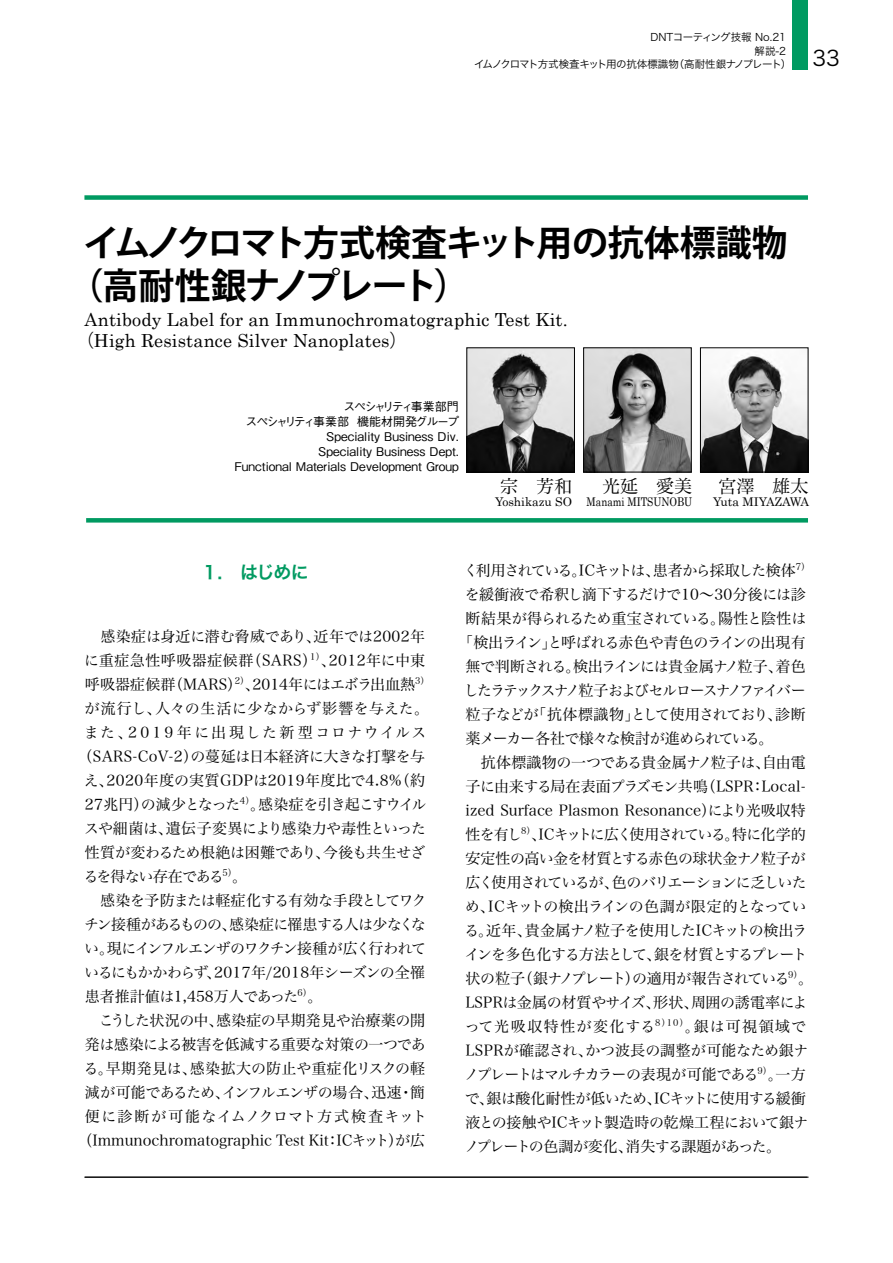
<style>
.page{position:relative;width:893px;height:1263px;background:#fff}
.page>*{position:absolute;margin:0;border:0;box-sizing:border-box;transform-origin:0 0}
.t1{font:700 36px/43.2px "Koz Go Pro";letter-spacing:-.05em;color:#000}
.t2{font:18px/21px "Century";letter-spacing:.01em;color:#000}
.t3{font:18px "Hira Min Pro W3";color:#000}
.t4{font:18px "Hira Kaku Pro W6";color:#009a61}
.t5{font:15px "Hira Min Pro N W3";letter-spacing:-.025em;color:#000}
.t6{font:15px "Hira Min Pro N W3";letter-spacing:-.045em;color:#000}
.t7{font:15px "Hira Min Pro N W3";color:#000}
.t8{font:15px "Hira Min Pro N W3";letter-spacing:.005em;color:#000}
.t9{font:15px "Hira Min Pro N W3";letter-spacing:-.055em;color:#000}
.t10{font:15px "Hira Min Pro N W3";letter-spacing:-.065em;color:#000}
.t11{font:15px "Hira Min Pro N W3";letter-spacing:.03em;color:#000}
.t12{font:15px "Hira Min Pro N W3";letter-spacing:.035em;color:#000}
.t13{font:15px "Hira Min Pro N W3";letter-spacing:-.1em;color:#000}
.t14{font:15px "Hira Min Pro N W3";letter-spacing:-.105em;color:#000}
.t15{font:15px "Hira Min Pro N W3";letter-spacing:-.07em;color:#000}
.t16{font:15px "Hira Min Pro N W3";letter-spacing:-.05em;color:#000}
.t17{font:15px "Hira Min Pro N W3";letter-spacing:-.13em;color:#000}
.t18{font:15px "Hira Min Pro N W3";letter-spacing:-.09em;color:#000}
.t19{font:15px "Hira Min Pro N W3";letter-spacing:-.085em;color:#000}
.t20{font:15px "Hira Min Pro N W3";letter-spacing:-.075em;color:#000}
.t21{font:15px "Hira Min Pro N W3";letter-spacing:.095em;color:#000}
.t22{font:15px "Hira Min Pro N W3";letter-spacing:-.06em;color:#000}
.t23{font:15px "Hira Min Pro N W3";letter-spacing:.025em;color:#000}
.t24{font:15px "Hira Min Pro W3";letter-spacing:-.065em;color:#000}
.t25{font:15px "Hira Min Pro N W3";letter-spacing:.13em;color:#000}
.t26{font:15px "Hira Min Pro N W3";letter-spacing:.075em;color:#000}
.t27{font:500 12px/15px "Gothic BBB Pro";color:#000;text-align:right}
.t28{font:12px "Century";color:#000}
.t29{font:12px "Century";color:#000;scale:.82 1}
.t30{font:10.5px "Hira Kaku Pro W3";letter-spacing:-.065em;color:#000}
.t31{font:10.5px "Hira Kaku Pro W3";letter-spacing:-.02em;color:#000}
.t32{font:10.5px "Hira Kaku Pro W3";letter-spacing:-.04em;color:#000}
.s1{font-family:"Koz Go Pro"}
.s2{font-family:"Hira Min Pro N W3"}
</style>
<div class="page">
<hr style="left:84px;top:1177px;width:723px;height:1px;background:#000">
<hr style="left:85px;top:1177px;width:724px;height:1px;background:#000">
<div style="left:792px;top:0;width:16px;height:70px;background:#009a61"></div>
<div style="left:84px;top:195px;width:724px;height:5px;background:#009a61"></div>
<div style="left:86px;top:518px;width:722px;height:5px;background:#009a61"></div>
<img style="left:702px;top:355px;width:104px;height:115px">
<div style="left:700px;top:348px;width:108px;height:124px;border:1px solid #000"></div>
<img style="left:585px;top:350px;width:104px;height:120px">
<div style="left:583px;top:348px;width:108px;height:124px;border:1px solid #000"></div>
<img style="left:469px;top:350px;width:104px;height:120px">
<div style="left:467px;top:348px;width:108px;height:124px;border:1px solid #000"></div>
<p class="t31" style="left:650px;top:28px;width:137px">DNTコーティング技報 No.21</p>
<p class="t32" style="left:754px;top:42px;width:33px">解説-2</p>
<p class="t30" style="left:474px;top:55px;width:319px">イムノクロマト方式検査キット用の抗体標識物（高耐性銀ナノプレート）</p>
<h1 class="t1" style="left:67px;top:224px;width:722px;text-indent:16px">イムノクロマト方式検査キット用の抗体標識物（高耐性銀ナノプレート）</h1>
<p class="t2" style="left:76px;top:308px;width:493px;text-indent:9px">Antibody Label for an Immunochromatographic Test Kit.<span class="s1">（</span>High Resistance Silver Nanoplates<span class="s1">）</span></p>
<p class="t27" style="left:198px;top:398px;width:262px">スペシャリティ事業部門<br>スペシャリティ事業部 機能材開発グループ<br>　　　Speciality Business Div.<br>　　　Speciality Business Dept.<br>　　　Functional Materials Development Group</p>
<p class="t3" style="left:500px;top:471px;width:73px">宗　芳和</p>
<p class="t28" style="left:495px;top:492px;width:78px">Yoshikazu SO</p>
<p class="t3" style="left:602px;top:471px;width:91px">光延　愛美</p>
<p class="t29" style="left:587px;top:492px;width:130px">Manami MITSUNOBU</p>
<p class="t3" style="left:718px;top:471px;width:91px">宮澤　雄太</p>
<p class="t28" style="left:713px;top:492px;width:97px">Yuta MIYAZAWA</p>
<p class="t4" style="left:201px;top:556px;width:109px">１.　はじめに</p>
<p class="t5" style="left:85px;top:623px;width:342px">　感染症は身近に潜む脅威であり、近年では2002年</p>
<p class="t12" style="left:84px;top:647px;width:342px">に重症急性呼吸器症候群（SARS）<sup>1）</sup>、2012年に中東</p>
<p class="t8" style="left:85px;top:671px;width:346px">呼吸器症候群（MARS）<sup>2）</sup>、2014年にはエボラ出血熱<sup>3）</sup></p>
<p class="t23" style="left:85px;top:695px;width:346px">が流行し、人々の生活に少なからず影響を与えた。</p>
<p class="t25" style="left:84px;top:719px;width:344px">また、2019年に出現した新型コロナウイルス</p>
<p class="t5" style="left:77px;top:743px;width:349px">（SARS-CoV-2）の蔓延は日本経済に大きな打撃を与</p>
<p class="t11" style="left:84px;top:767px;width:343px">え、2020年度の実質GDPは2019年度比で4.8%（約</p>
<p class="t15" style="left:85px;top:791px;width:343px">27兆円）の減少となった<sup>4）</sup>。感染症を引き起こすウイル</p>
<p class="t5" style="left:84px;top:815px;width:343px">スや細菌は、遺伝子変異により感染力や毒性といった</p>
<p class="t5" style="left:85px;top:839px;width:342px">性質が変わるため根絶は困難であり、今後も共生せざ</p>
<p class="t10" style="left:84px;top:863px;width:165px">るを得ない存在である<sup>5）</sup>。</p>
<p class="t5" style="left:85px;top:887px;width:343px">　感染を予防または軽症化する有効な手段としてワク</p>
<p class="t9" style="left:84px;top:911px;width:343px">チン接種があるものの、感染症に罹患する人は少なくな</p>
<p class="t18" style="left:84px;top:935px;width:343px">い。現にインフルエンザのワクチン接種が広く行われて</p>
<p class="t5" style="left:84px;top:959px;width:342px">いるにもかかわらず、2017年/2018年シーズンの全罹</p>
<p class="t7" style="left:85px;top:983px;width:239px">患者推計値は1,458万人であった<sup>6）</sup>。</p>
<p class="t5" style="left:85px;top:1007px;width:342px">　こうした状況の中、感染症の早期発見や治療薬の開</p>
<p class="t6" style="left:85px;top:1031px;width:342px">発は感染による被害を低減する重要な対策の一つであ</p>
<p class="t8" style="left:84px;top:1055px;width:343px">る。早期発見は、感染拡大の防止や重症化リスクの軽</p>
<p class="t6" style="left:85px;top:1079px;width:342px">減が可能であるため、インフルエンザの場合、迅速・簡</p>
<p class="t26" style="left:85px;top:1103px;width:343px">便に診断が可能なイムノクロマト方式検査キット</p>
<p class="t7" style="left:77px;top:1127px;width:349px">（Immunochromatographic Test Kit：ICキット）が広</p>
<p class="t13" style="left:463px;top:557px;width:348px">く利用されている。ICキットは、患者から採取した検体<sup>7）</sup></p>
<p class="t5" style="left:465px;top:581px;width:342px">を緩衝液で希釈し滴下するだけで10～30分後には診</p>
<p class="t22" style="left:466px;top:605px;width:342px">断結果が得られるため重宝されている。陽性と陰性は</p>
<p class="t6" style="left:458px;top:629px;width:349px">「検出ライン」と呼ばれる赤色や青色のラインの出現有</p>
<p class="t9" style="left:466px;top:653px;width:342px">無で判断される。検出ラインには貴金属ナノ粒子、着色</p>
<p class="t17" style="left:464px;top:677px;width:343px">したラテックスナノ粒子およびセルロースナノファイバー</p>
<p class="t5" style="left:466px;top:701px;width:342px">粒子などが「抗体標識物」として使用されており、診断</p>
<p class="t9" style="left:466px;top:725px;width:309px">薬メーカー各社で様々な検討が進められている。</p>
<p class="t5" style="left:466px;top:749px;width:342px">　抗体標識物の一つである貴金属ナノ粒子は、自由電</p>
<p class="t5" style="left:466px;top:773px;width:342px">子に由来する局在表面プラズモン共鳴（LSPR：Local-</p>
<p class="t7" style="left:466px;top:797px;width:342px">ized Surface Plasmon Resonance）により光吸収特</p>
<p class="t14" style="left:466px;top:821px;width:342px">性を有し<sup>8）</sup>、ICキットに広く使用されている。特に化学的</p>
<p class="t5" style="left:466px;top:845px;width:341px">安定性の高い金を材質とする赤色の球状金ナノ粒子が</p>
<p class="t19" style="left:466px;top:869px;width:343px">広く使用されているが、色のバリエーションに乏しいた</p>
<p class="t6" style="left:465px;top:893px;width:343px">め、ICキットの検出ラインの色調が限定的となってい</p>
<p class="t5" style="left:464px;top:917px;width:344px">る。近年、貴金属ナノ粒子を使用したICキットの検出ラ</p>
<p class="t20" style="left:465px;top:941px;width:344px">インを多色化する方法として、銀を材質とするプレート</p>
<p class="t16" style="left:466px;top:965px;width:349px">状の粒子（銀ナノプレート）の適用が報告されている<sup>9）</sup>。</p>
<p class="t5" style="left:466px;top:989px;width:344px">LSPRは金属の材質やサイズ、形状、周囲の誘電率によ</p>
<p class="t21" style="left:465px;top:1013px;width:343px">って光吸収特性が変化する<sup>8）10）</sup>。銀は可視領域で</p>
<p class="t8" style="left:466px;top:1037px;width:344px">LSPRが確認され、かつ波長の調整が可能なため銀ナ</p>
<p class="t10" style="left:464px;top:1061px;width:343px">ノプレートはマルチカラーの表現が可能である<sup>9）</sup>。一方</p>
<p class="t5" style="left:465px;top:1085px;width:342px">で、銀は酸化耐性が低いため、ICキットに使用する緩衝</p>
<p class="t5" style="left:466px;top:1109px;width:344px">液との接触やICキット製造時の乾燥工程において銀ナ</p>
<p class="t24" style="left:464px;top:1133px;width:318px"><span class="s2">ノプレートの色調が変</span>化、消失する課題があった。</p>
</div>
